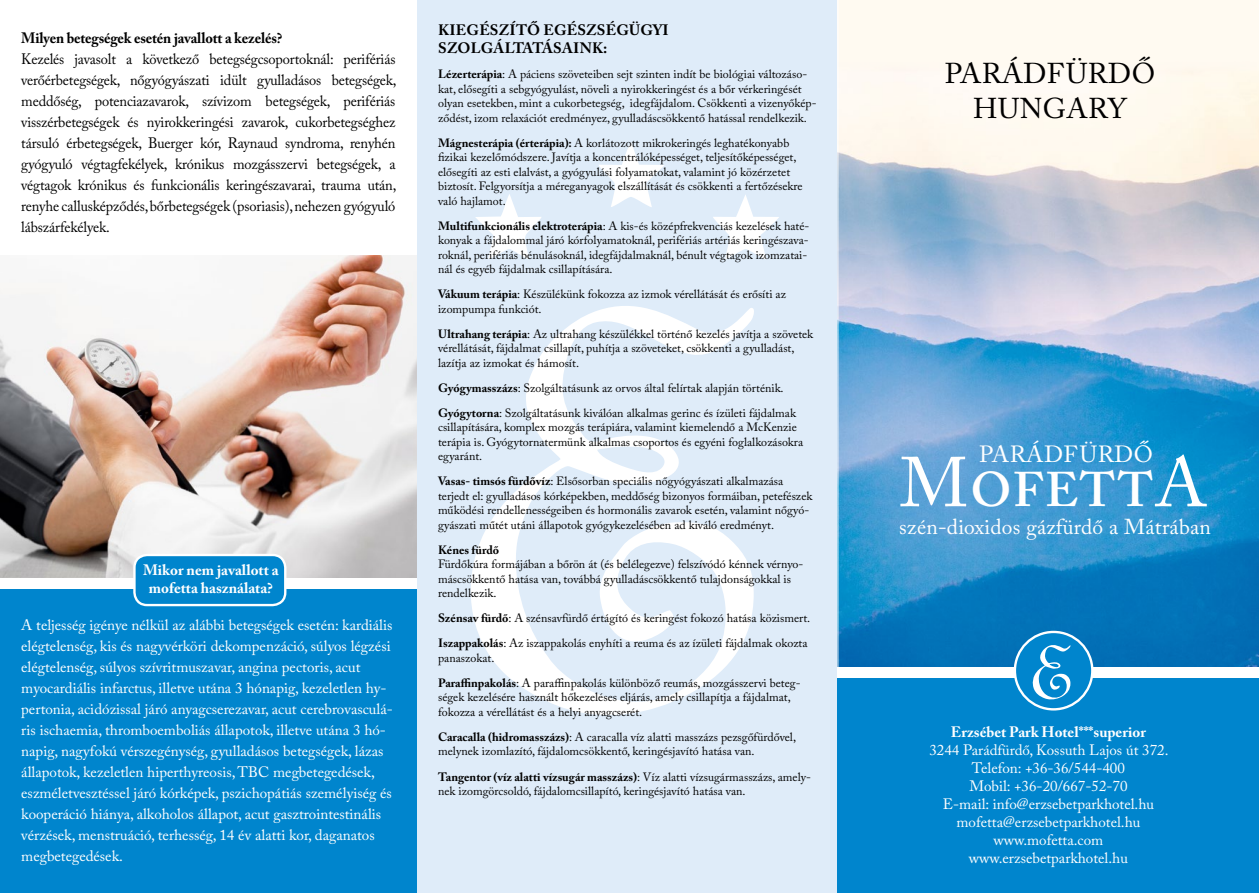
<style>
.page{position:relative;width:1259px;height:893px;background:#fff}
.page>*{position:absolute;margin:0;border:0;box-sizing:border-box;transform-origin:0 0}
.t1{font:600 48.3px "Adobe Caslon Pro";letter-spacing:.035em;color:#fff}
.t2{font:28.5px/34.2px "Adobe Caslon Pro";letter-spacing:.015em;color:#000;text-align:center}
.t3{font:23.25px "Adobe Caslon Pro";letter-spacing:.025em;color:#fff}
.t4{font:21.45px "Adobe Caslon Pro";letter-spacing:.01em;color:#fff}
.t5{font:15px/21px "Adobe Caslon Pro";color:#fff}
.t6{font:15px/21px "Adobe Caslon Pro";letter-spacing:-.01em;color:#000;text-align:justify;scale:.96 1}
.t7{font:700 15px/18px "Adobe Caslon Pro";color:#fff;text-align:center}
.t8{font:700 15px "Adobe Caslon Pro";letter-spacing:-.01em;color:#000;scale:.96 1}
.t9{font:700 15px/18px "Adobe Caslon Pro";letter-spacing:.015em;color:#000}
.t10{font:12px/14.4px "Adobe Caslon Pro";color:#000}
.t11{font:700 12px "Adobe Caslon Pro";color:#000}
.s1{font-weight:700}
.s2{font-weight:400;font-size:69.75px}
</style>
<div class="page">
<div style="left:0;top:557px;width:417px;height:336px;background:#0085cd"></div>
<img style="left:0;top:255px;width:417px;height:323px">
<div style="left:417px;top:0;width:433px;height:893px;background:#dfecf9"></div>
<div style="left:838px;top:0;width:421px;height:711px;background:#fffaf1"></div>
<img style="left:838px;top:90px;width:421px;height:578px">
<hr style="left:837px;top:0;width:1px;height:893px;background:#fff">
<div style="left:0;top:578px;width:417px;height:11px;background:#fff"></div>
<div style="left:134px;top:555px;width:151px;height:50px;background:#0085cd;border-radius:13px"></div>
<div style="left:133px;top:554px;width:153px;height:52px;border:2px solid #fff;border-radius:13px"></div>
<div style="left:838px;top:670px;width:421px;height:223px;background:#0085cd"></div>
<div style="left:838px;top:668px;width:421px;height:10px;background:#fff"></div>
<div style="left:1015px;top:632px;width:77px;height:77px;background:#0085cd;border-radius:50%"></div>
<div style="left:1013px;top:631px;width:80px;height:79px;border:2px solid #fff;border-radius:50%"></div>
<svg style="left:1032px;top:645px;width:38px;height:55px"></svg>
<svg style="left:471px;top:306px;width:283px;height:409px"></svg>
<svg style="left:475px;top:194px;width:66px;height:65px"></svg>
<svg style="left:713px;top:195px;width:66px;height:64px"></svg>
<svg style="left:599px;top:143px;width:65px;height:64px"></svg>
<p class="t8" style="left:21px;top:29px;width:273px">Milyen betegségek esetén javallott a kezelés?</p>
<p class="t6" style="left:21px;top:48px;width:392px">Kezelés javasolt a következő betegségcsoportoknál: perifériás verőérbetegségek, nőgyógyászati idült gyulladásos betegségek, meddőség, potenciazavarok, szívizom betegségek, perifériás visszérbetegségek és nyirokkeringési zavarok, cukorbetegséghez társuló érbetegségek, Buerger kór, Raynaud syndroma, renyhén gyógyuló végtagfekélyek, krónikus mozgásszervi betegségek, a végtagok krónikus és funkcionális keringészavarai, trauma után, renyhe callusképződés, bőrbetegségek (psoriasis), nehezen gyógyuló lábszárfekélyek.</p>
<p class="t7" style="left:143px;top:561px;width:137px">Mikor nem javallott a mofetta használata?</p>
<p class="t5" style="left:21px;top:615px;width:373px">A teljesség igénye nélkül az alábbi betegségek esetén: kardiális elégtelenség, kis és nagyvérköri dekompenzáció, súlyos légzési elégtelenség, súlyos szívritmuszavar, angina pectoris, acut myocardiális infarctus, illetve utána 3 hónapig, kezeletlen hy&shy;pertonia, acidózissal járó anyagcserezavar, acut cerebrovasculá&shy;ris ischaemia, thromboemboliás állapotok, illetve utána 3 hó&shy;napig, nagyfokú vérszegénység, gyulladásos betegségek, lázas állapotok, kezeletlen hiperthyreosis, TBC megbetegedések, eszméletvesztéssel járó kórképek, pszichopátiás személyiség és kooperáció hiánya, alkoholos állapot, acut gasztrointestinális vérzések, menstruáció, terhesség, 14 év alatti kor, daganatos megbetegedések.</p>
<p class="t9" style="left:438px;top:21px;width:232px">Kiegészítő egészségügyi szolgáltatásaink:</p>
<p class="t10" style="left:438px;top:67px;width:380px"><span class="s1">Lézerterápia</span>: A páciens szöveteiben sejt szinten indít be biológiai változáso&shy;kat, elősegíti a sebgyógyulást, növeli a nyirokkeringést és a bőr vérkeringését olyan esetekben, mint a cukorbetegség, idegfájdalom. Csökkenti a vizenyőkép&shy;ződést, izom relaxációt eredményez, gyulladáscsökkentő hatással rendelkezik.</p>
<p class="t10" style="left:438px;top:136px;width:366px"><span class="s1">Mágnesterápia (érterápia):</span> A korlátozott mikrokeringés leghatékonyabb fizikai kezelőmódszere. Javítja a koncentrálóképességet, teljesítőképességet, elősegíti az esti elalvást, a gyógyulási folyamatokat, valamint jó közérzetet biztosít. Felgyorsítja a méreganyagok elszállítását és csökkenti a fertőzésekre való hajlamot.</p>
<p class="t10" style="left:438px;top:218px;width:373px"><span class="s1">Multifunkcionális elektroterápia</span>: A kis-és középfrekvenciás kezelések haté&shy;konyak a fájdalommal járó kórfolyamatoknál, perifériás artériás keringészava&shy;roknál, perifériás bénulásoknál, idegfájdalmaknál, bénult végtagok izomzatai&shy;nál és egyéb fájdalmak csillapítására.</p>
<p class="t10" style="left:438px;top:287px;width:349px"><span class="s1">Vákuum terápia</span>: Készülékünk fokozza az izmok vérellátását és erősíti az izompumpa funkciót.</p>
<p class="t10" style="left:438px;top:326px;width:377px"><span class="s1">Ultrahang terápia</span>: Az ultrahang készülékkel történő kezelés javítja a szövetek vérellátását, fájdalmat csillapít, puhítja a szöveteket, csökkenti a gyulladást, lazítja az izmokat és hámosít.</p>
<p class="t10" style="left:438px;top:375px;width:359px;line-height:25.2px"><span class="s1">Gyógymasszázs</span>: Szolgáltatásunk az orvos által felírtak alapján történik.<br><span class="s1">Gyógytorna</span>: Szolgáltatásunk kiválóan alkalmas gerinc és ízületi fájdalmak</p>
<p class="t10" style="left:438px;top:420px;width:366px">csillapítására, komplex mozgás terápiára, valamint kiemelendő a McKenzie terápia is. Gyógytornatermünk alkalmas csoportos és egyéni foglalkozásokra egyaránt.</p>
<p class="t10" style="left:438px;top:474px;width:376px"><span class="s1">Vasas- timsós fürdővíz</span>: Elsősorban speciális nőgyógyászati alkalmazása terjedt el: gyulladásos kórképekben, meddőség bizonyos formáiban, petefészek működési rendellenességeiben és hormonális zavarok esetén, valamint nőgyó&shy;gyászati műtét utáni állapotok gyógykezelésében ad kiváló eredményt.</p>
<p class="t11" style="left:438px;top:543px;width:63px">Kénes fürdő</p>
<p class="t10" style="left:438px;top:557px;width:367px">Fürdőkúra formájában a bőrön át (és belélegezve) felszívódó kénnek vérnyo&shy;máscsökkentő hatása van, továbbá gyulladáscsökkentő tulajdonságokkal is rendelkezik.</p>
<p class="t10" style="left:438px;top:605px;width:374px;line-height:25.2px"><span class="s1">Szénsav fürdő</span>: A szénsavfürdő értágító és keringést fokozó hatása közismert.<br><span class="s1">Iszappakolás</span>: Az iszappakolás enyhíti a reuma és az ízületi fájdalmak okozta</p>
<p class="t10" style="left:438px;top:645px;width:364px;line-height:25.2px">panaszokat.<br><span class="s1">Paraffinpakolás</span>: A paraffinpakolás különböző reumás, mozgásszervi beteg-</p>
<p class="t10" style="left:438px;top:690px;width:354px">ségek kezelésére használt hőkezeléses eljárás, amely csillapítja a fájdalmat, fokozza a vérellátást és a helyi anyagcserét.</p>
<p class="t10" style="left:438px;top:730px;width:359px"><span class="s1">Caracalla (hidromasszázs)</span>: A caracalla víz alatti masszázs pezsgőfürdővel, melynek izomlazító, fájdalomcsökkentő, keringésjavító hatása van.</p>
<p class="t10" style="left:438px;top:769px;width:374px"><span class="s1">Tangentor (víz alatti vízsugár masszázs)</span>: Víz alatti vízsugármasszázs, amely&shy;nek izomgörcsoldó, fájdalomcsillapító, keringésjavító hatása van.</p>
<h2 class="t2" style="left:944px;top:57px;width:212px">Parádfürdő hungary</h2>
<h3 class="t3" style="left:979px;top:440px;width:175px">Parádfürdő</h3>
<h1 class="t1" style="left:900px;top:461px;width:308px"><span class="s2">M</span>ofett<span class="s2">a</span></h1>
<h3 class="t4" style="left:899px;top:514px;width:313px">szén-dioxidos gázfürdő a Mátrában</h3>
<p class="t7" style="left:951px;top:722px;width:196px">Erzsébet Park Hotel***superior</p>
<p class="t5" style="left:929px;top:740px;width:241px;line-height:18px;text-align:center">3244 Parádfürdő, Kossuth Lajos út 372.<br>Telefon: +36-36/544-400<br>Mobil: +36-20/667-52-70<br>E-mail: info@erzsebetparkhotel.hu mofetta@erzsebetparkhotel.hu www.mofetta.com www.erzsebetparkhotel.hu</p>
</div>
